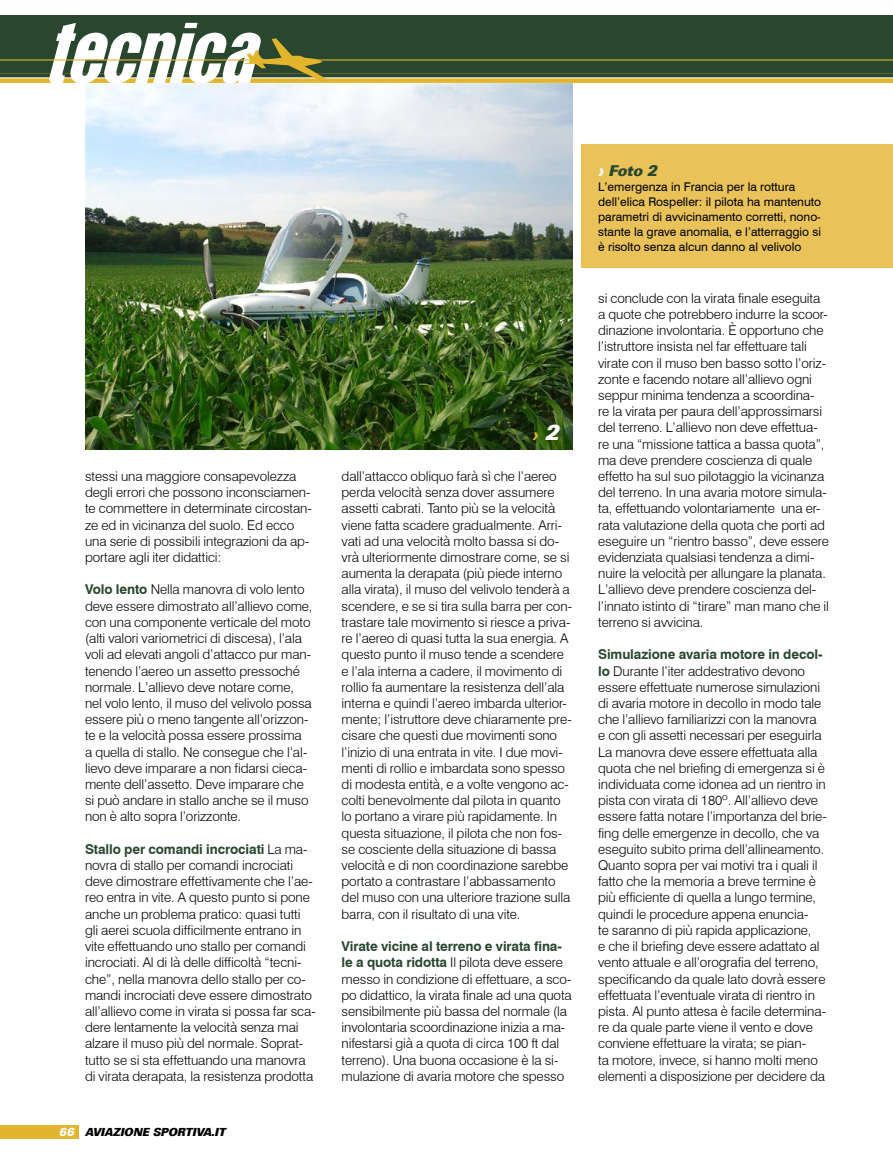
<style>
.page{position:relative;width:893px;height:1170px;background:#fff}
.page>*{position:absolute;margin:0;border:0;box-sizing:border-box;transform-origin:0 0}
.t1{font:italic 75.15px "Alrono";color:#fff}
.t2{font:italic 700 15px "Ultimate";color:#28472e}
.t3{font:italic 700 15px "Ultimate";color:#e3b52d}
.t4{font:300 13.5px/16.2px "Swiss 721 BT";letter-spacing:-.01em;color:#000}
.t5{font:12px/15px "Swiss 721 BT";color:#000}
.t6{font:italic 700 11.25px "Ultimate";letter-spacing:.02em;color:#000}
.s1{font-weight:700;color:#28472e}
.s2{color:#fff}
.s3{font-size:21px;color:#fff}
</style>
<div class="page">
<div style="left:0;top:1125px;width:79px;height:13px;background:#e3b52d"></div>
<svg style="left:0;top:73px;width:892px;height:4px;background:#344e2d"></svg>
<hr style="left:0;top:72px;width:893px;height:1px;background:#e3b52d">
<div style="left:0;top:78px;width:893px;height:5px;background:#e3b52d"></div>
<div style="left:0;top:15px;width:893px;height:57px;background:#28472e"></div>
<hr style="left:0;top:59px;width:893px;height:2px;background:#e3b52d">
<svg style="left:244px;top:38px;width:88px;height:45px"></svg>
<img style="left:85px;top:83px;width:488px;height:366px">
<div style="left:581px;top:145px;width:312px;height:123px;background:#e9c35a"></div>
<h1 class="t1" style="left:45px;top:1px;width:211px">TECNICA</h1>
<p class="t4" style="left:85px;top:468px;width:228px">stessi una maggiore consapevolezza degli errori che possono inconsciamen&shy;te commettere in determinate circostan&shy;ze ed in vicinanza del suolo. Ed ecco una serie di possibili integrazioni da ap&shy;portare agli iter didattici:</p>
<p class="t4" style="left:85px;top:581px;width:229px"><span class="s1">Volo lento</span> Nella manovra di volo lento deve essere dimostrato all’allievo come, con una componente verticale del moto (alti valori variometrici di discesa), l’ala voli ad elevati angoli d’attacco pur man&shy;tenendo l’aereo un assetto pressoché normale. L’allievo deve notare come, nel volo lento, il muso del velivolo possa essere più o meno tangente all’orizzon&shy;te e la velocità possa essere prossima<br>a quella di stallo. Ne consegue che l’al&shy;lievo deve imparare a non fidarsi cieca&shy;mente dell’assetto. Deve imparare che si può andare in stallo anche se il muso non è alto sopra l’orizzonte.</p>
<p class="t4" style="left:85px;top:840px;width:232px"><span class="s1">Stallo per comandi incrociati</span> La ma&shy;novra di stallo per comandi incrociati deve dimostrare effettivamente che l’ae&shy;reo entra in vite. A questo punto si pone anche un problema pratico: quasi tutti gli aerei scuola difficilmente entrano in vite effettuando uno stallo per comandi incrociati. Al di là delle difficoltà “tecni&shy;che”, nella manovra dello stallo per co&shy;mandi incrociati deve essere dimostrato all’allievo come in virata si possa far sca&shy;dere lentamente la velocità senza mai alzare il muso più del normale. Soprat&shy;tutto se si sta effettuando una manovra di virata derapata, la resistenza prodotta</p>
<p class="t6" style="left:59px;top:1124px;width:168px"><span class="s2">66</span> AVIAZIONE SPORTIVA.IT</p>
<p class="t3" style="left:532px;top:424px;width:28px">&gt; <span class="s3">2</span></p>
<p class="t4" style="left:342px;top:468px;width:232px">dall’attacco obliquo farà sì che l’aereo perda velocità senza dover assumere assetti cabrati. Tanto più se la velocità viene fatta scadere gradualmente. Arri&shy;vati ad una velocità molto bassa si do&shy;vrà ulteriormente dimostrare come, se si aumenta la derapata (più piede interno alla virata), il muso del velivolo tenderà a scendere, e se si tira sulla barra per con&shy;trastare tale movimento si riesce a priva&shy;re l’aereo di quasi tutta la sua energia. A questo punto il muso tende a scendere e l’ala interna a cadere, il movimento di rollio fa aumentare la resistenza dell’ala interna e quindi l’aereo imbarda ulterior&shy;mente; l’istruttore deve chiaramente pre&shy;cisare che questi due movimenti sono l’inizio di una entrata in vite. I due movi&shy;menti di rollio e imbardata sono spesso di modesta entità, e a volte vengono ac&shy;colti benevolmente dal pilota in quanto lo portano a virare più rapidamente. In questa situazione, il pilota che non fos&shy;se cosciente della situazione di bassa velocità e di non coordinazione sarebbe portato a contrastare l’abbassamento del muso con una ulteriore trazione sulla barra, con il risultato di una vite.</p>
<p class="t4" style="left:342px;top:938px;width:232px"><span class="s1">Virate vicine al terreno e virata fina&shy;le a quota ridotta</span> Il pilota deve essere messo in condizione di effettuare, a sco&shy;po didattico, la virata finale ad una quota sensibilmente più bassa del normale (la involontaria scoordinazione inizia a ma&shy;nifestarsi già a quota di circa 100 ft dal terreno). Una buona occasione è la si&shy;mulazione di avaria motore che spesso</p>
<p class="t2" style="left:598px;top:161px;width:60px"><span class="s2">&gt;</span> Foto 2</p>
<p class="t5" style="left:598px;top:179px;width:225px">L’emergenza in Francia per la rottura dell’elica Rospeller: il pilota ha mantenuto parametri di avvicinamento corretti, nono&shy;stante la grave anomalia, e l’atterraggio si è risolto senza alcun danno al velivolo</p>
<p class="t4" style="left:598px;top:290px;width:232px">si conclude con la virata finale eseguita a quote che potrebbero indurre la scoor&shy;dinazione involontaria. È opportuno che l’istruttore insista nel far effettuare tali virate con il muso ben basso sotto l’oriz&shy;zonte e facendo notare all’allievo ogni seppur minima tendenza a scoordina&shy;re la virata per paura dell’approssimarsi del terreno. L’allievo non deve effettua&shy;re una “missione tattica a bassa quota”, ma deve prendere coscienza di quale effetto ha sul suo pilotaggio la vicinanza del terreno. In una avaria motore simula&shy;ta, effettuando volontariamente una er&shy;rata valutazione della quota che porti ad eseguire un “rientro basso”, deve essere evidenziata qualsiasi tendenza a dimi&shy;nuire la velocità per allungare la planata.<br>L’allievo deve prendere coscienza del&shy;l’innato istinto di “tirare” man mano che il terreno si avvicina.</p>
<p class="t4" style="left:598px;top:646px;width:230px"><span class="s1">Simulazione avaria motore in decol&shy;lo</span> Durante l’iter addestrativo devono essere effettuate numerose simulazioni di avaria motore in decollo in modo tale che l’allievo familiarizzi con la manovra e con gli assetti necessari per eseguirla La manovra deve essere effettuata alla quota che nel briefing di emergenza si è individuata come idonea ad un rientro in pista con virata di 180º. All’allievo deve essere fatta notare l’importanza del brie&shy;fing delle emergenze in decollo, che va eseguito subito prima dell’allineamento.<br>Quanto sopra per vai motivi tra i quali il fatto che la memoria a breve termine è più efficiente di quella a lungo termine, quindi le procedure appena enuncia-<br>te saranno di più rapida applicazione,<br>e che il briefing deve essere adattato al vento attuale e all’orografia del terreno, specificando da quale lato dovrà essere effettuata l’eventuale virata di rientro in pista. Al punto attesa è facile determina&shy;re da quale parte viene il vento e dove conviene effettuare la virata; se pian-<br>ta motore, invece, si hanno molti meno elementi a disposizione per decidere da</p>
</div>
